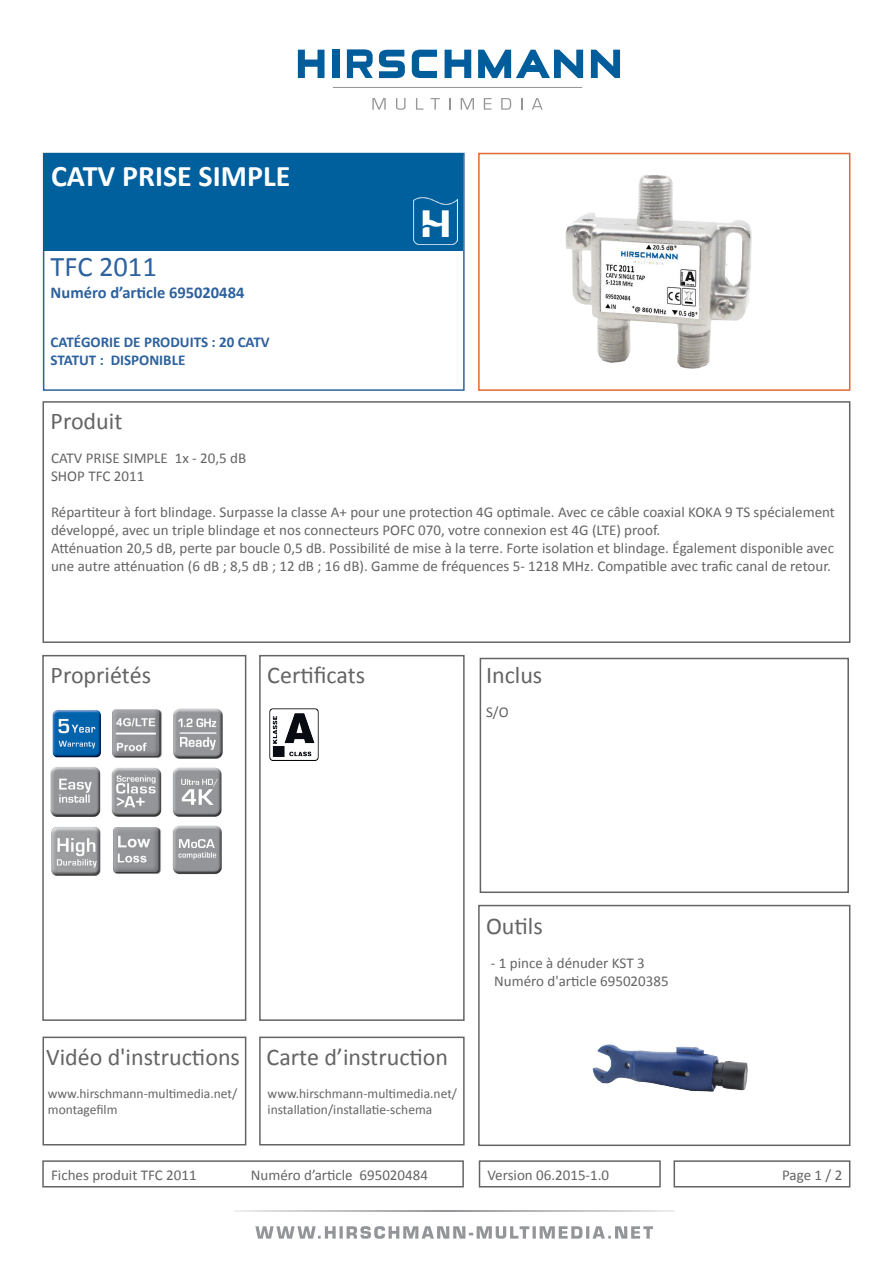
<style>
.page{position:relative;width:893px;height:1263px;background:#fff}
.page>*{position:absolute;margin:0;border:0;box-sizing:border-box;transform-origin:0 0}
.t1{font:700 30px "Calibri";color:#fff}
.t2{font:28.5px "Calibri";color:#2e629e}
.t3{font:24px "Calibri";color:#646464}
.t4{font:700 16.5px "Calibri";color:#2e629e}
.t5{font:15px/18px "Calibri";color:#646464}
.t6{font:700 15px/18px "Calibri";color:#2e629e}
.t7{font:13.5px/16.2px "Calibri";color:#646464}
</style>
<div class="page">
<img style="left:592px;top:1044px;width:156px;height:48px">
<div style="left:478px;top:905px;width:372px;height:241px;border:2px solid #646464"></div>
<div style="left:43px;top:1036px;width:203px;height:109px;border:2px solid #646464"></div>
<img style="left:566px;top:175px;width:186px;height:194px">
<div style="left:478px;top:153px;width:372px;height:238px;border:2px solid #e06930"></div>
<div style="left:43px;top:153px;width:422px;height:238px;border:2px solid #2e629e"></div>
<div style="left:44px;top:154px;width:419px;height:97px;background:#005f9d"></div>
<div style="left:259px;top:655px;width:206px;height:366px;border:2px solid #646464"></div>
<div style="left:43px;top:401px;width:807px;height:242px;border:2px solid #646464"></div>
<hr style="left:234px;top:1211px;width:441px;height:1px;background:#939598">
<svg style="left:255px;top:1226px;width:398px;height:13px"></svg>
<hr style="left:333px;top:87px;width:249px;height:1px;background:#939598">
<svg style="left:372px;top:98px;width:14px;height:12px"></svg>
<svg style="left:396px;top:98px;width:10px;height:12px"></svg>
<svg style="left:416px;top:98px;width:7px;height:12px"></svg>
<svg style="left:431px;top:98px;width:9px;height:12px"></svg>
<svg style="left:449px;top:98px;width:1px;height:12px"></svg>
<svg style="left:461px;top:98px;width:13px;height:12px"></svg>
<svg style="left:484px;top:98px;width:7px;height:12px"></svg>
<svg style="left:501px;top:98px;width:10px;height:12px"></svg>
<svg style="left:521px;top:98px;width:1px;height:12px"></svg>
<svg style="left:532px;top:98px;width:11px;height:12px"></svg>
<svg style="left:591px;top:50px;width:29px;height:28px"></svg>
<svg style="left:298px;top:50px;width:26px;height:28px"></svg>
<div style="left:332px;top:50px;width:7px;height:28px;background:#005d9c"></div>
<svg style="left:379px;top:50px;width:26px;height:28px"></svg>
<svg style="left:412px;top:50px;width:25px;height:28px"></svg>
<svg style="left:445px;top:50px;width:26px;height:28px"></svg>
<svg style="left:478px;top:50px;width:105px;height:28px"></svg>
<svg style="left:347px;top:49px;width:26px;height:29px"></svg>
<div style="left:674px;top:1160px;width:176px;height:27px;border:2px solid #646464"></div>
<img style="left:269px;top:708px;width:50px;height:53px">
<div style="left:42px;top:1160px;width:422px;height:27px;border:2px solid #646464"></div>
<div style="left:479px;top:1160px;width:182px;height:27px;border:2px solid #646464"></div>
<img style="left:414px;top:197px;width:43px;height:47px">
<div style="left:259px;top:1036px;width:206px;height:109px;border:2px solid #646464"></div>
<div style="left:480px;top:658px;width:369px;height:235px;border:2px solid #646464"></div>
<div style="left:42px;top:655px;width:204px;height:366px;border:2px solid #646464"></div>
<img style="left:112px;top:709px;width:50px;height:49px">
<img style="left:173px;top:708px;width:50px;height:51px">
<img style="left:172px;top:768px;width:49px;height:49px">
<img style="left:113px;top:827px;width:48px;height:47px">
<img style="left:51px;top:827px;width:50px;height:49px">
<img style="left:50px;top:767px;width:51px;height:50px">
<img style="left:111px;top:768px;width:51px;height:49px">
<img style="left:52px;top:710px;width:49px;height:48px">
<img style="left:172px;top:825px;width:50px;height:50px">
<p class="t1" style="left:51px;top:155px;width:241px">CATV PRISE SIMPLE</p>
<p class="t2" style="left:51px;top:247px;width:108px">TFC 2011</p>
<p class="t4" style="left:51px;top:281px;width:195px">Numéro d’article 695020484</p>
<p class="t6" style="left:51px;top:332px;width:221px">CATÉGORIE DE PRODUITS : 20 CATV<br>STATUT : DISPONIBLE</p>
<p class="t3" style="left:51px;top:404px;width:73px">Produit</p>
<p class="t5" style="left:51px;top:449px;width:197px">CATV PRISE SIMPLE 1x - 20,5 dB</p>
<p class="t5" style="left:51px;top:467px;width:95px">SHOP TFC 2011</p>
<p class="t5" style="left:51px;top:503px;width:785px">Répartiteur à fort blindage. Surpasse la classe A+ pour une protection 4G optimale. Avec ce câble coaxial KOKA 9 TS spécialement développé, avec un triple blindage et nos connecteurs POFC 070, votre connexion est 4G (LTE) proof.<br>Atténuation 20,5 dB, perte par boucle 0,5 dB. Possibilité de mise à la terre. Forte isolation et blindage. Également disponible avec une autre atténuation (6 dB ; 8,5 dB ; 12 dB ; 16 dB). Gamme de fréquences 5- 1218 MHz. Compatible avec trafic canal de retour.</p>
<p class="t3" style="left:51px;top:658px;width:102px">Propriétés</p>
<p class="t3" style="left:267px;top:658px;width:99px">Certificats</p>
<p class="t3" style="left:486px;top:658px;width:58px">Inclus</p>
<p class="t5" style="left:486px;top:703px;width:24px">S/O</p>
<p class="t3" style="left:46px;top:1040px;width:195px">Vidéo d'instructions</p>
<p class="t3" style="left:267px;top:1040px;width:183px">Carte d’instruction</p>
<p class="t3" style="left:486px;top:910px;width:58px">Outils</p>
<p class="t5" style="left:491px;top:953px;width:179px">- 1 pince à dénuder KST 3<br>Numéro d'article 695020385</p>
<p class="t7" style="left:48px;top:1085px;width:191px">www.hirschmann-multimedia.net/ montagefilm</p>
<p class="t7" style="left:268px;top:1085px;width:191px">www.hirschmann-multimedia.net/ installation/installatie-schema</p>
<p class="t5" style="left:51px;top:1165px;width:147px">Fiches produit TFC 2011</p>
<p class="t5" style="left:251px;top:1165px;width:179px">Numéro d’article 695020484</p>
<p class="t5" style="left:487px;top:1165px;width:123px">Version 06.2015-1.0</p>
<p class="t5" style="left:782px;top:1165px;width:62px">Page 1 / 2</p>
</div>
